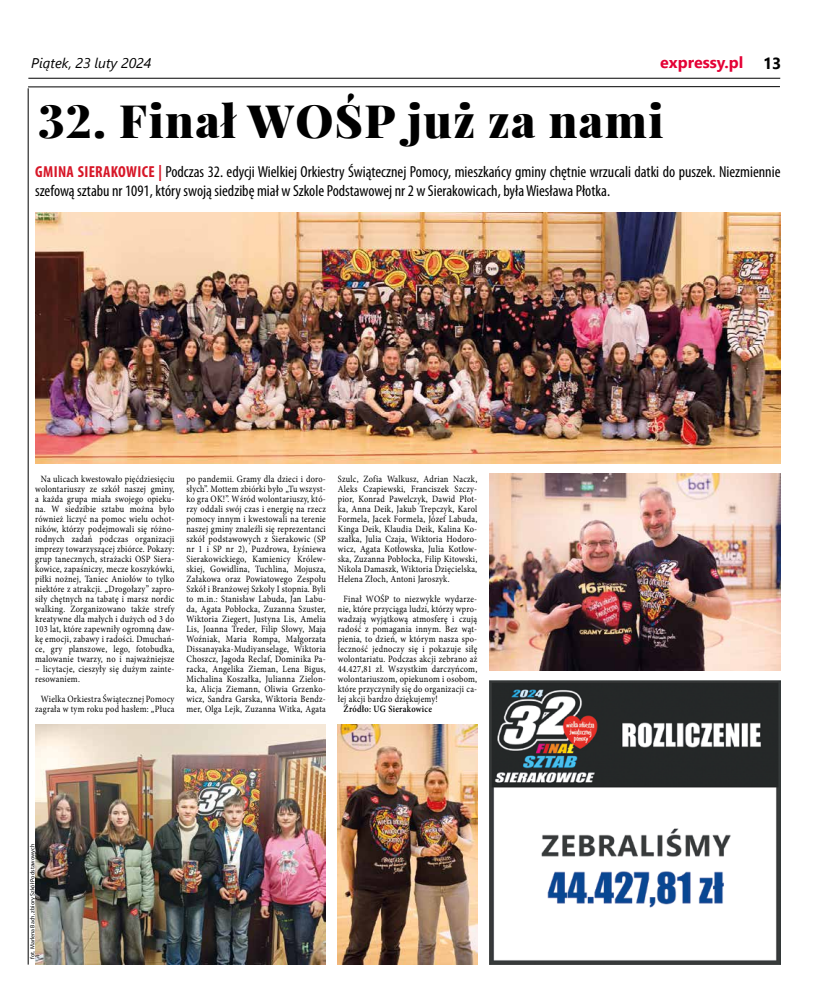
<style>
.page{position:relative;width:820px;height:993px;background:#fff}
.page>*{position:absolute;margin:0;border:0;box-sizing:border-box;transform-origin:0 0}
.t1{font:900 46px "Playfair Display";letter-spacing:.03em;color:#000}
.t2{font:condensed 16px/19.2px "Myriad Pro";color:#000}
.t3{font:700 16px "Segoe UI";color:#e40135}
.t4{font:italic 14px "Segoe UI";color:#000}
.t5{font:9.6px/10px "Minion Pro";letter-spacing:.03em;color:#000;text-align:justify;scale:.87 1}
.t6{font:600 9.6px "Minion Pro";letter-spacing:.03em;color:#000;scale:.87 1}
.t7{font:6px "Myriad Pro";color:#000}
.s1{color:#000}
.s2{font-weight:700;color:#d71728}
</style>
<div class="page">
<hr style="left:28px;top:78px;width:752px;height:1px;background:#000">
<hr style="left:28px;top:86px;width:751px;height:1px;background:#000">
<hr style="left:28px;top:88px;width:1px;height:876px;background:#000">
<img style="left:35px;top:212px;width:745px;height:251px">
<img style="left:489px;top:680px;width:291px;height:284px">
<img style="left:35px;top:724px;width:291px;height:240px">
<img style="left:338px;top:724px;width:139px;height:240px">
<img style="left:489px;top:473px;width:291px;height:197px">
<h3 class="t4" style="left:31px;top:50px;width:122px">Piątek, 23 luty 2024</h3>
<h2 class="t3" style="left:660px;top:48px;width:123px">expressy.pl <span class="s1">13</span></h2>
<h1 class="t1" style="left:38px;top:91px;width:626px">32. Finał WOŚP już za nami</h1>
<p class="t2" style="left:35px;top:161px;width:746px"><span class="s2">GMINA SIERAKOWICE |</span> Podczas 32. edycji Wielkiej Orkiestry Świątecznej Pomocy, mieszkańcy gminy chętnie wrzucali datki do puszek. Niezmiennie szefową sztabu nr 1091, który swoją siedzibę miał w Szkole Podstawowej nr 2 w Sierakowicach, była Wiesława Płotka.</p>
<p class="t5" style="left:35px;top:474px;width:162px;text-align:center">Na ulicach kwestowało pięćdziesięciu wolontariuszy ze szkół naszej gminy, a każda grupa miała swojego opieku&shy;na. W siedzibie sztabu można było również liczyć na pomoc wielu ochot&shy;ników, którzy podejmowali się różno&shy;rodnych zadań podczas organizacji imprezy towarzyszącej zbiórce. Pokazy: grup tanecznych, strażacki OSP Siera&shy;kowice, zapaśniczy, mecze koszykówki, piłki nożnej, Taniec Aniołów to tylko niektóre z atrakcji. „Drogołazy” zapro&shy;siły chętnych na tabatę i marsz nordic walking. Zorganizowano także strefy kreatywne dla małych i dużych od 3 do 103 lat, które zapewniły ogromną daw&shy;kę emocji, zabawy i radości. Dmuchań&shy;ce, gry planszowe, lego, fotobudka, malowanie twarzy, no i najważniejsze</p>
<p class="t5" style="left:35px;top:664px;width:162px">– licytacje, cieszyły się dużym zainte&shy;resowaniem.</p>
<p class="t5" style="left:35px;top:694px;width:162px;text-align:center">Wielka Orkiestra Świątecznej Pomocy zagrała w tym roku pod hasłem: „Płuca</p>
<p class="t5" style="left:186px;top:474px;width:162px">po pandemii. Gramy dla dzieci i doro&shy;słych”. Mottem zbiórki było „Tu wszyst&shy;ko gra OK!”. Wśród wolontariuszy, któ&shy;rzy oddali swój czas i energię na rzecz pomocy innym i kwestowali na terenie naszej gminy znaleźli się reprezentanci szkół podstawowych z Sierakowic (SP nr 1 i SP nr 2), Puzdrowa, Łyśniewa Sierakowickiego, Kamienicy Królew&shy;skiej, Gowidlina, Tuchlina, Mojusza, Załakowa oraz Powiatowego Zespołu Szkół i Branżowej Szkoły I stopnia. Byli to m.in.: Stanisław Labuda, Jan Labu&shy;da, Agata Pobłocka, Zuzanna Szuster, Wiktoria Ziegert, Justyna Lis, Amelia Lis, Joanna Treder, Filip Słowy, Maja Woźniak, Maria Rompa, Małgorzata Dissanayaka-Mudiyanselage, Wiktoria Choszcz, Jagoda Reclaf, Dominika Pa&shy;racka, Angelika Zieman, Lena Bigus, Michalina Koszałka, Julianna Zielon&shy;ka, Alicja Ziemann, Oliwia Grzenko&shy;wicz, Sandra Garska, Wiktoria Bendz&shy;mer, Olga Lejk, Zuzanna Witka, Agata</p>
<p class="t5" style="left:338px;top:474px;width:162px">Szulc, Zofia Walkusz, Adrian Naczk, Aleks Czapiewski, Franciszek Szczy&shy;pior, Konrad Pawelczyk, Dawid Płot&shy;ka, Anna Deik, Jakub Trepczyk, Karol Formela, Jacek Formela, Józef Labuda, Kinga Deik, Klaudia Deik, Kalina Ko&shy;szałka, Julia Czaja, Wiktoria Hodoro&shy;wicz, Agata Kotłowska, Julia Kotłow&shy;ska, Zuzanna Pobłocka, Filip Kitowski, Nikola Damaszk, Wiktoria Dzięcielska, Helena Złoch, Antoni Jaroszyk.</p>
<p class="t5" style="left:338px;top:594px;width:162px;text-indent:6px">Finał WOŚP to niezwykłe wydarze&shy;nie, które przyciąga ludzi, którzy wpro&shy;wadzają wyjątkową atmosferę i czują radość z pomagania innym. Bez wąt&shy;pienia, to dzień, w którym nasza spo&shy;łeczność jednoczy się i pokazuje siłę wolontariatu. Podczas akcji zebrano aż 44.427,81 zł. Wszystkim darczyńcom, wolontariuszom, opiekunom i osobom, które przyczyniły się do organizacji ca&shy;łej akcji bardzo dziękujemy!</p>
<p class="t6" style="left:343px;top:702px;width:103px">Źródło: UG Sierakowice</p>
<p class="t7" style="left:29px;top:958px;width:116px;rotate:-90deg">fot. Marlena Bach, zbiory Szkół Podstawowych</p>
</div>
